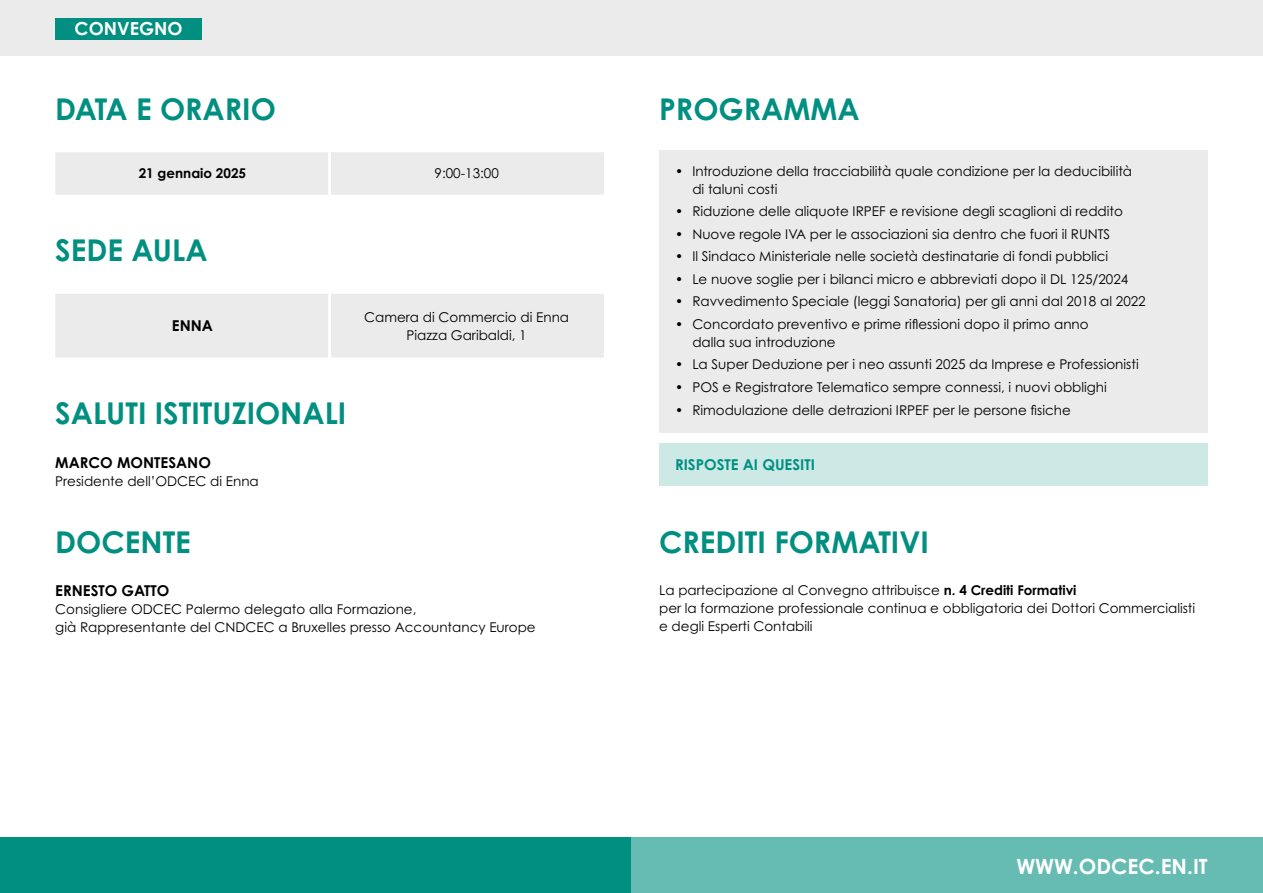
<style>
.page{position:relative;width:1263px;height:893px;background:#fff}
.page>*{position:absolute;margin:0;border:0;box-sizing:border-box;transform-origin:0 0}
.t1{font:700 30px "Century Gothic Pro";color:#008f80}
.t2{font:700 21px "Century Gothic Pro";color:#fff}
.t3{font:700 18px "Century Gothic Pro";color:#fff}
.t4{font:700 15px "Century Gothic Pro";color:#000}
.t5{font:700 15px "Century Gothic Pro";color:#008f80}
.t6{font:13.5px/18px "Century Gothic Pro";color:#000}
.t7{font:700 13.5px "Century Gothic Pro";color:#000}
.s1{font-weight:700}
</style>
<div class="page">
<div style="left:0;top:0;width:1263px;height:55px;background:#ebebeb"></div>
<div style="left:55px;top:18px;width:147px;height:21px;background:#008f80"></div>
<div style="left:0;top:838px;width:631px;height:55px;background:#008f80"></div>
<div style="left:631px;top:838px;width:632px;height:55px;background:#66bcb3"></div>
<div style="left:55px;top:152px;width:549px;height:43px;background:#ebebeb"></div>
<hr style="left:328px;top:152px;width:3px;height:43px;background:#fff">
<div style="left:55px;top:294px;width:549px;height:64px;background:#ebebeb"></div>
<hr style="left:328px;top:294px;width:3px;height:64px;background:#fff">
<div style="left:659px;top:150px;width:549px;height:283px;background:#ebebeb"></div>
<div style="left:659px;top:444px;width:549px;height:42px;background:#cce9e6"></div>
<h3 class="t3" style="left:75px;top:17px;width:109px">CONVEGNO</h3>
<h1 class="t1" style="left:55px;top:90px;width:222px">DATA E ORARIO</h1>
<p class="t7" style="left:139px;top:165px;width:109px">21 gennaio 2025</p>
<p class="t6" style="left:434px;top:164px;width:66px">9:00-13:00</p>
<h1 class="t1" style="left:55px;top:232px;width:154px">SEDE AULA</h1>
<p class="t4" style="left:172px;top:316px;width:43px">ENNA</p>
<p class="t6" style="left:364px;top:308px;width:206px;text-align:center">Camera di Commercio di Enna<br>Piazza Garibaldi, 1</p>
<h1 class="t1" style="left:55px;top:395px;width:292px">SALUTI ISTITUZIONALI</h1>
<p class="t4" style="left:55px;top:453px;width:157px">MARCO MONTESANO</p>
<p class="t6" style="left:55px;top:472px;width:205px">Presidente dell’ODCEC di Enna</p>
<h1 class="t1" style="left:55px;top:523px;width:137px">DOCENTE</h1>
<p class="t4" style="left:55px;top:582px;width:116px">ERNESTO GATTO</p>
<p class="t6" style="left:55px;top:600px;width:482px">Consigliere ODCEC Palermo delegato alla Formazione,<br>già Rappresentante del CNDCEC a Bruxelles presso Accountancy Europe</p>
<h1 class="t1" style="left:659px;top:90px;width:202px">PROGRAMMA</h1>
<p class="t6" style="left:692px;top:162px;width:441px;text-indent:-17px">• Introduzione della tracciabilità quale condizione per la deducibilità di taluni costi</p>
<p class="t6" style="left:675px;top:202px;width:449px">• Riduzione delle aliquote IRPEF e revisione degli scaglioni di reddito</p>
<p class="t6" style="left:675px;top:225px;width:437px">• Nuove regole IVA per le associazioni sia dentro che fuori il RUNTS</p>
<p class="t6" style="left:675px;top:247px;width:435px">• Il Sindaco Ministeriale nelle società destinatarie di fondi pubblici</p>
<p class="t6" style="left:675px;top:270px;width:455px">• Le nuove soglie per i bilanci micro e abbreviati dopo il DL 125/2024</p>
<p class="t6" style="left:675px;top:292px;width:472px">• Ravvedimento Speciale (leggi Sanatoria) per gli anni dal 2018 al 2022</p>
<p class="t6" style="left:692px;top:315px;width:398px;text-indent:-17px">• Concordato preventivo e prime riflessioni dopo il primo anno dalla sua introduzione</p>
<p class="t6" style="left:675px;top:355px;width:465px">• La Super Deduzione per i neo assunti 2025 da Imprese e Professionisti</p>
<p class="t6" style="left:675px;top:378px;width:433px">• POS e Registratore Telematico sempre connessi, i nuovi obblighi</p>
<p class="t6" style="left:675px;top:400px;width:397px">• Rimodulazione delle detrazioni IRPEF per le persone fisiche</p>
<p class="t5" style="left:675px;top:456px;width:141px">RISPOSTE AI QUESITI</p>
<h1 class="t1" style="left:659px;top:523px;width:271px">CREDITI FORMATIVI</h1>
<p class="t6" style="left:659px;top:581px;width:538px">La partecipazione al Convegno attribuisce <span class="s1">n. 4 Crediti Formativi<br></span>per la formazione professionale continua e obbligatoria dei Dottori Commercialisti e degli Esperti Contabili</p>
<h2 class="t2" style="left:1016px;top:853px;width:193px">WWW.ODCEC.EN.IT</h2>
</div>
